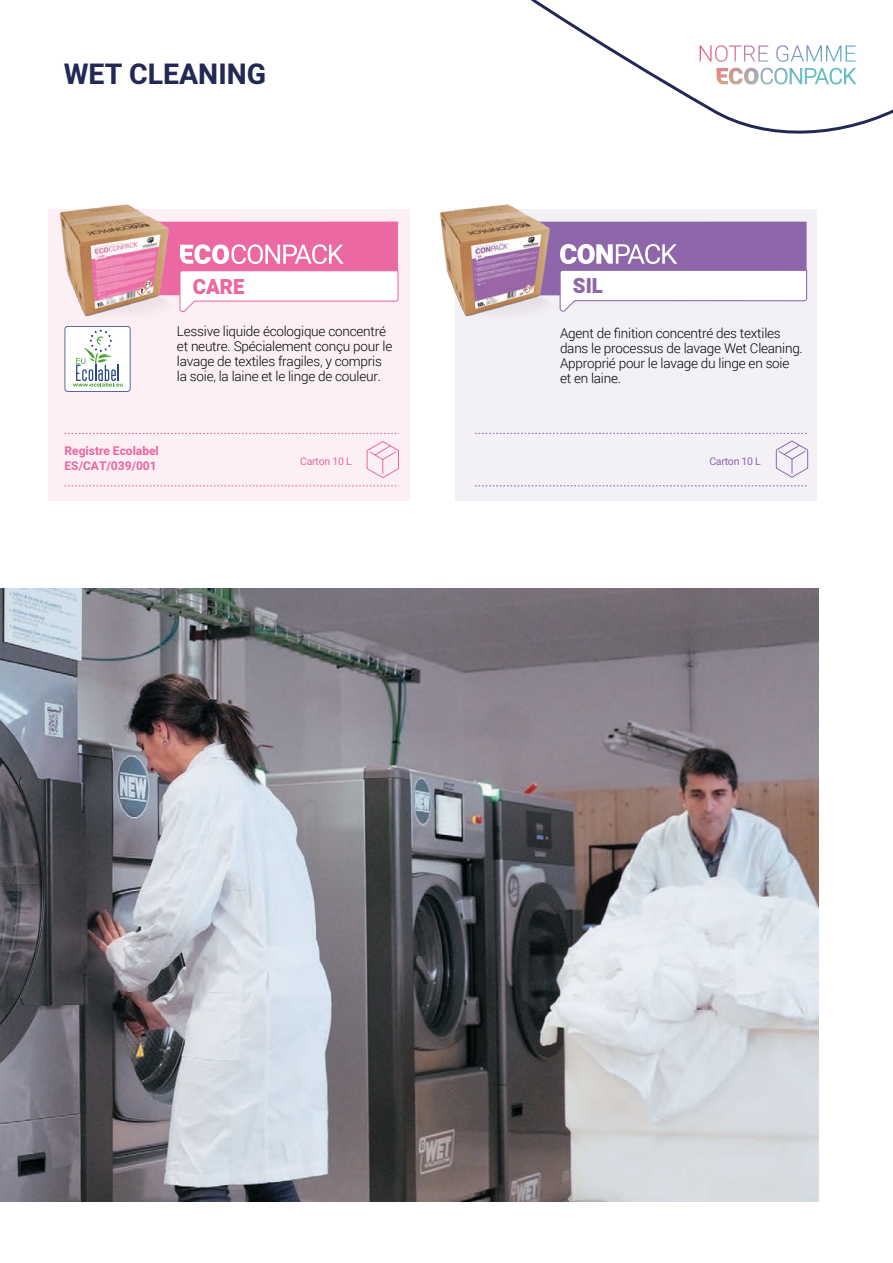
<style>
.page{position:relative;width:893px;height:1263px;background:#fff}
.page>*{position:absolute;margin:0;border:0;box-sizing:border-box;transform-origin:0 0}
.t1{font:700 28.35px "Heebo";color:#232954}
.t2{font:900 20.85px "Heebo";color:#eb68a3}
.t3{font:900 20.85px "Heebo";color:#8d67aa}
.t4{font:300 13.5px/15px "Roboto";letter-spacing:-.015em;color:#020203}
.t5{font:700 12px/15px "Heebo";color:#eb68a3}
.t6{font:10.5px "Heebo";letter-spacing:-.025em;color:#eb68a3}
.t7{font:10.5px "Heebo";letter-spacing:-.025em;color:#8d67aa}
</style>
<div class="page">
<div style="left:48px;top:210px;width:362px;height:291px;background:#fdf0f5"></div>
<div style="left:456px;top:210px;width:361px;height:291px;background:#f3f0f6"></div>
<svg style="left:65px;top:485px;width:334px;height:1px"></svg>
<svg style="left:366px;top:441px;width:33px;height:37px"></svg>
<svg style="left:65px;top:433px;width:334px;height:1px"></svg>
<svg style="left:776px;top:440px;width:33px;height:38px"></svg>
<svg style="left:475px;top:485px;width:332px;height:1px"></svg>
<svg style="left:475px;top:433px;width:332px;height:1px"></svg>
<svg style="left:560px;top:222px;width:248px;height:90px"></svg>
<svg style="left:180px;top:222px;width:219px;height:90px"></svg>
<svg style="left:65px;top:326px;width:66px;height:66px"></svg>
<img style="left:50px;top:204px;width:130px;height:113px">
<img style="left:440px;top:204px;width:120px;height:121px">
<svg style="left:530px;top:0;width:363px;height:134px"></svg>
<img style="left:0;top:588px;width:818px;height:614px">
<h1 class="t1" style="left:64px;top:55px;width:204px">WET CLEANING</h1>
<h2 class="t2" style="left:193px;top:272px;width:53px">CARE</h2>
<p class="t4" style="left:177px;top:323px;width:217px">Lessive liquide écologique concentré et neutre. Spécialement conçu pour le lavage de textiles fragiles, y compris la soie, la laine et le linge de couleur.</p>
<h2 class="t3" style="left:573px;top:272px;width:31px">SIL</h2>
<p class="t4" style="left:560px;top:325px;width:244px">Agent de finition concentré des textiles dans le processus de lavage Wet Cleaning.<br>Approprié pour le lavage du linge en soie et en laine.</p>
<p class="t5" style="left:65px;top:443px;width:96px">Registre Ecolabel<br>ES/CAT/039/001</p>
<p class="t6" style="left:300px;top:454px;width:53px">Carton 10 L</p>
<p class="t7" style="left:709px;top:454px;width:53px">Carton 10 L</p>
</div>
